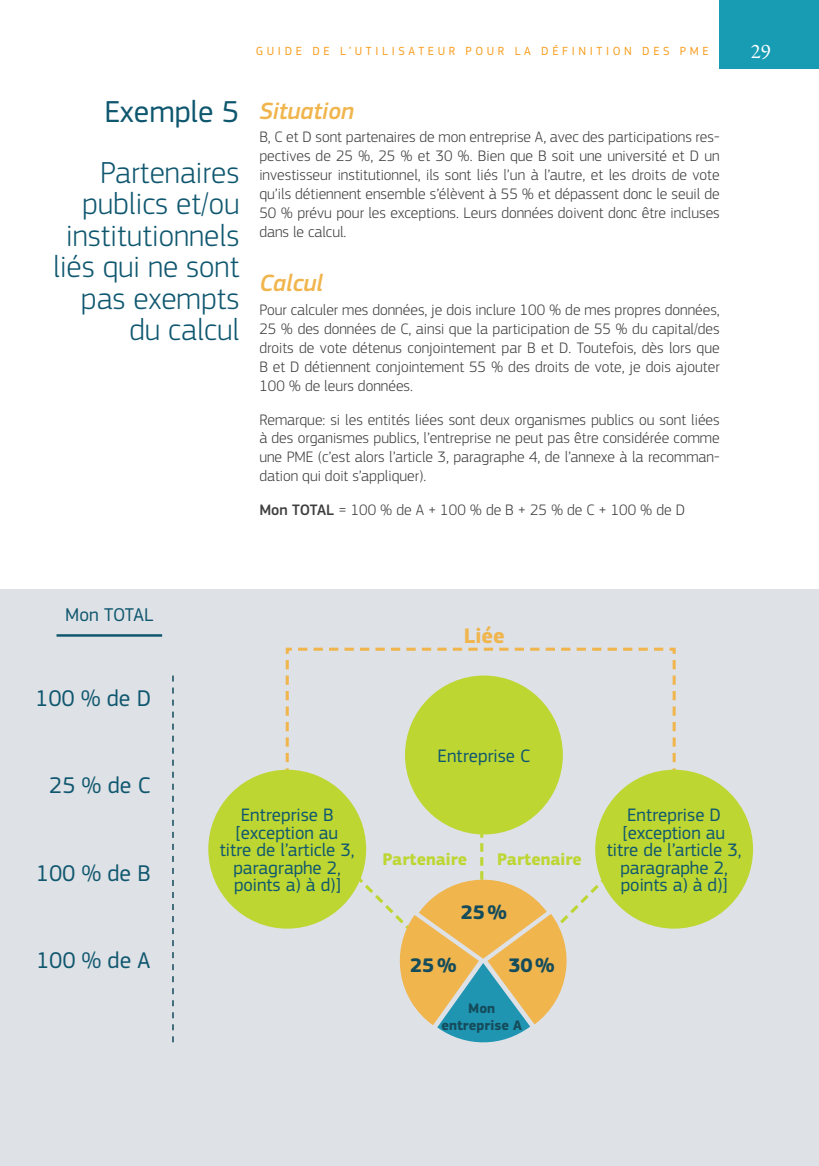
<style>
.page{position:relative;width:819px;height:1166px;background:#fff}
.page>*{position:absolute;margin:0;border:0;box-sizing:border-box;transform-origin:0 0}
.title_2_right_light{font:300 31.5px/31.5px "EC Square Sans Pro";color:#0f576f;text-align:right}
.title_2_right{font:31.5px "EC Square Sans Pro";color:#0f576f}
.title_2_orange{font:italic 500 24.5px "EC Square Sans Pro";color:#f0b54d}
.t1{font:23.62px "EC Square Sans Pro";color:#0f576f}
.t2{font:700 21.88px "EC Square Sans Pro";color:#f0b54d}
.t3{font:21px "Garamond Premr Pro";color:#fff}
.t4{font:700 20.47px "EC Square Sans Pro";color:#154c5c}
.t5{font:19.25px "EC Square Sans Pro";letter-spacing:-.02em;color:#0f576f}
.t6{font:18.72px/17.5px "EC Square Sans Pro";color:#0f576f;text-align:center}
.t7{font:700 17.5px "EC Square Sans Pro";color:#bdd631}
.body_nsb{font:300 15.75px/18.9px "EC Square Sans Pro";color:#3e3e3f;text-align:justify}
.body{font:300 15.75px/18.9px "EC Square Sans Pro";color:#3e3e3f;text-align:justify}
.t8{font:700 14.35px/17.5px "EC Square Sans Pro";color:#154c5c;text-align:center}
.t9{font:12.25px "EC Square Sans Pro";letter-spacing:.295em;color:#f89c1c}
.s1{font-weight:500}
</style>
<div class="page">
<div style="left:719px;top:0;width:100px;height:68px;background:#179cb4"></div>
<div style="left:0;top:590px;width:819px;height:576px;background:#dee1e5"></div>
<hr style="left:56px;top:634px;width:106px;height:3px;background:#0f576f">
<svg style="left:285px;top:647px;width:391px;height:7px"></svg>
<svg style="left:208px;top:660px;width:545px;height:383px"></svg>
<svg style="left:172px;top:675px;width:2px;height:367px"></svg>
<p class="title_2_right" style="left:104px;top:93px;width:137px">Exemple 5</p>
<p class="title_2_right_light" style="left:53px;top:157px;width:188px">Partenaires publics et/ou institutionnels liés qui ne sont pas exempts du calcul</p>
<p class="t9" style="left:256px;top:44px;width:21px">G uide</p>
<p class="t9" style="left:312px;top:44px;width:9px">de</p>
<p class="t9" style="left:340px;top:44px;width:24px">l’utilis</p>
<p class="t9" style="left:408px;top:44px;width:20px">a teur</p>
<p class="t9" style="left:465px;top:44px;width:11px">pour</p>
<p class="t9" style="left:514px;top:44px;width:57px">la définition</p>
<p class="t9" style="left:642px;top:44px;width:10px">des</p>
<p class="t9" style="left:679px;top:44px;width:30px">PME</p>
<h3 class="t3" style="left:750px;top:39px;width:22px">29</h3>
<p class="title_2_orange" style="left:259px;top:96px;width:96px">Situation</p>
<p class="body_nsb" style="left:259px;top:128px;width:462px">B, C et D sont partenaires de mon entreprise A, avec des participations res&shy;pectives de 25 %, 25 % et 30 %. Bien que B soit une université et D un investisseur institutionnel, ils sont liés l’un à l’autre, et les droits de vote qu’ils détiennent ensemble s’élèvent à 55 % et dépassent donc le seuil de 50 % prévu pour les exceptions. Leurs données doivent donc être incluses dans le calcul.</p>
<p class="title_2_orange" style="left:259px;top:269px;width:65px">Calcul</p>
<p class="body_nsb" style="left:259px;top:300px;width:462px">Pour calculer mes données, je dois inclure 100 % de mes propres données, 25 % des données de C, ainsi que la participation de 55 % du capital/des droits de vote détenus conjointement par B et D. Toutefois, dès lors que B et D détiennent conjointement 55 % des droits de vote, je dois ajouter 100 % de leurs données.</p>
<p class="body" style="left:259px;top:410px;width:462px">Remarque: si les entités liées sont deux organismes publics ou sont liées à des organismes publics, l’entreprise ne peut pas être considérée comme une PME (c’est alors l’article 3, paragraphe 4, de l’annexe à la recomman&shy;dation qui doit s’appliquer).</p>
<p class="body" style="left:259px;top:500px;width:427px"><span class="s1">Mon TOTAL</span> = 100 % de A + 100 % de B + 25 % de C + 100 % de D</p>
<p class="t5" style="left:65px;top:603px;width:89px">Mon TOTAL</p>
<p class="t1" style="left:35px;top:684px;width:118px">100 % de D</p>
<p class="t1" style="left:49px;top:772px;width:103px">25 % de C</p>
<p class="t2" style="left:464px;top:623px;width:42px">Liée</p>
<p class="t6" style="left:437px;top:747px;width:94px">Entreprise C</p>
<p class="t1" style="left:36px;top:859px;width:116px">100 % de B</p>
<p class="t1" style="left:36px;top:946px;width:115px">100 % de A</p>
<p class="t6" style="left:220px;top:806px;width:136px">Entreprise B [exception au titre de l’article 3, paragraphe 2, points a) à d)]</p>
<p class="t7" style="left:382px;top:849px;width:86px">Partenaire</p>
<p class="t7" style="left:497px;top:848px;width:86px">Partenaire</p>
<p class="t4" style="left:460px;top:900px;width:48px">25%</p>
<p class="t4" style="left:410px;top:953px;width:48px">25%</p>
<p class="t8" style="left:441px;top:999px;width:82px">Mon entreprise A</p>
<p class="t4" style="left:508px;top:953px;width:48px">30%</p>
<p class="t6" style="left:606px;top:806px;width:136px">Entreprise D [exception au titre de l’article 3, paragraphe 2, points a) à d)]</p>
</div>
